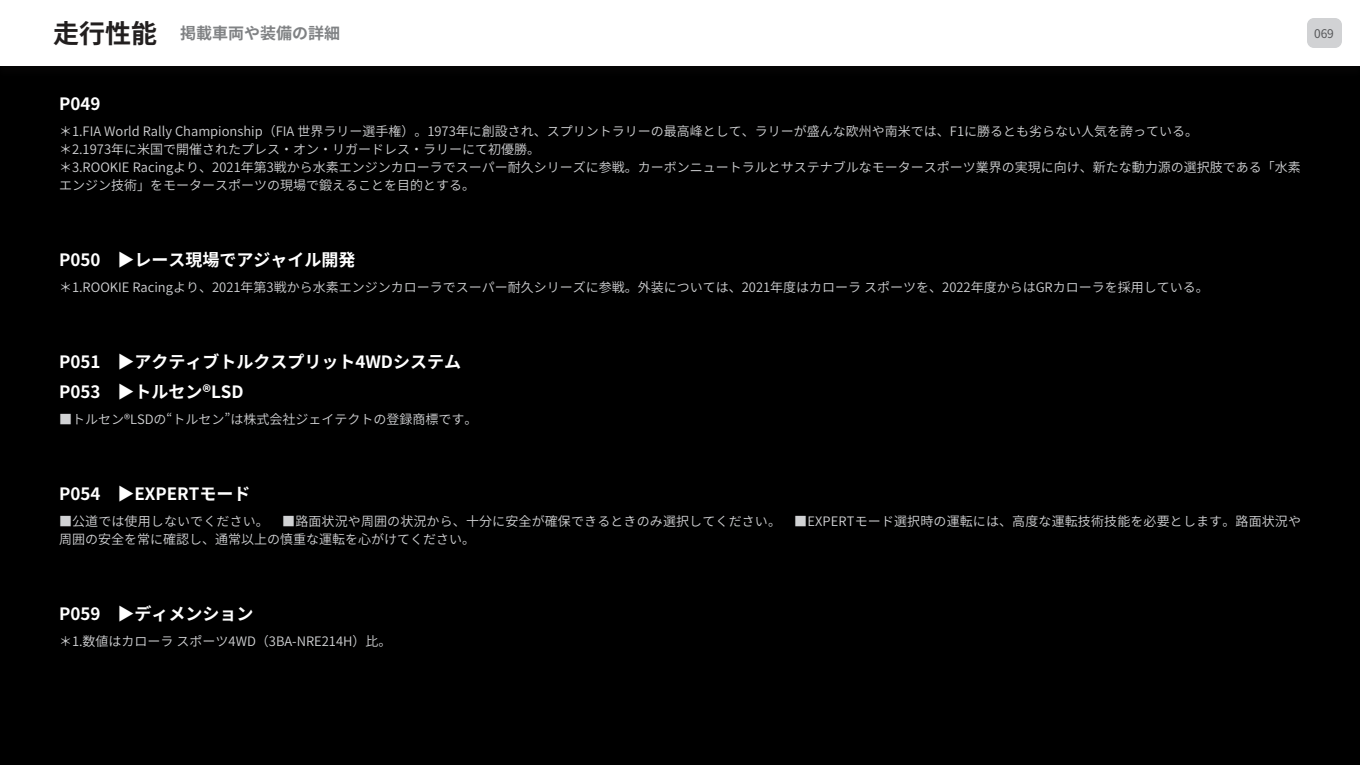
<style>
.page{position:relative;width:1360px;height:765px;background:#000}
.page>*{position:absolute;margin:0;border:0;box-sizing:border-box;transform-origin:0 0}
.t1{font:700 17px/30px "Noto Sans CJ Kjp";color:#fff}
.t2{font:700 16px "Noto Sans CJ Kjp";color:#808284}
.t3{font:600 13px/18px "Noto Sans CJ Kjp";color:#d1d2d4}
.t4{font:12px "Noto Sans CJ Kjp";color:#57585a}
.s1{font-size:26px;color:#221f1f}
</style>
<div class="page">
<div style="left:0;top:0;width:1360px;height:66px;background:#fff"></div>
<div style="left:1307px;top:18px;width:35px;height:30px;background:#d1d2d4;border-radius:7px"></div>
<p class="t2" style="left:53px;top:24px;width:288px"><span class="s1">走行性能</span> 掲載車両や装備の詳細</p>
<p class="t4" style="left:1314px;top:26px;width:21px">069</p>
<h1 class="t1" style="left:59px;top:89px;width:43px">P049</h1>
<p class="t3" style="left:59px;top:123px;width:1243px">＊1.FIA World Rally Championship（FIA 世界ラリー選手権）。1973年に創設され、スプリントラリーの最高峰として、ラリーが盛んな欧州や南米では、F1に勝るとも劣らない人気を誇っている。<br>＊2.1973年に米国で開催されたプレス・オン・リガードレス・ラリーにて初優勝。<br>＊3.ROOKIE Racingより、2021年第3戦から水素エンジンカローラでスーパー耐久シリーズに参戦。カーボンニュートラルとサステナブルなモータースポーツ業界の実現に向け、新たな動力源の選択肢である「水素エンジン技術」をモータースポーツの現場で鍛えることを目的とする。</p>
<h1 class="t1" style="left:59px;top:245px;width:298px">P050　▶レース現場でアジャイル開発</h1>
<p class="t3" style="left:59px;top:279px;width:1151px">＊1.ROOKIE Racingより、2021年第3戦から水素エンジンカローラでスーパー耐久シリーズに参戦。外装については、2021年度はカローラ スポーツを、2022年度からはGRカローラを採用している。</p>
<h1 class="t1" style="left:59px;top:347px;width:404px">P051　▶アクティブトルクスプリット4WDシステム<br>P053　▶トルセン®LSD</h1>
<p class="t3" style="left:59px;top:411px;width:420px">■トルセン®LSDの“トルセン”は株式会社ジェイテクトの登録商標です。</p>
<h1 class="t1" style="left:59px;top:479px;width:193px">P054　▶EXPERTモード</h1>
<p class="t3" style="left:59px;top:513px;width:1244px">■公道では使用しないでください。　■路面状況や周囲の状況から、十分に安全が確保できるときのみ選択してください。　■EXPERTモード選択時の運転には、高度な運転技術技能を必要とします。路面状況や周囲の安全を常に確認し、通常以上の慎重な運転を心がけてください。</p>
<h1 class="t1" style="left:59px;top:599px;width:196px">P059　▶ディメンション</h1>
<p class="t3" style="left:59px;top:633px;width:334px">＊1.数値はカローラ スポーツ4WD（3BA-NRE214H）比。</p>
</div>
